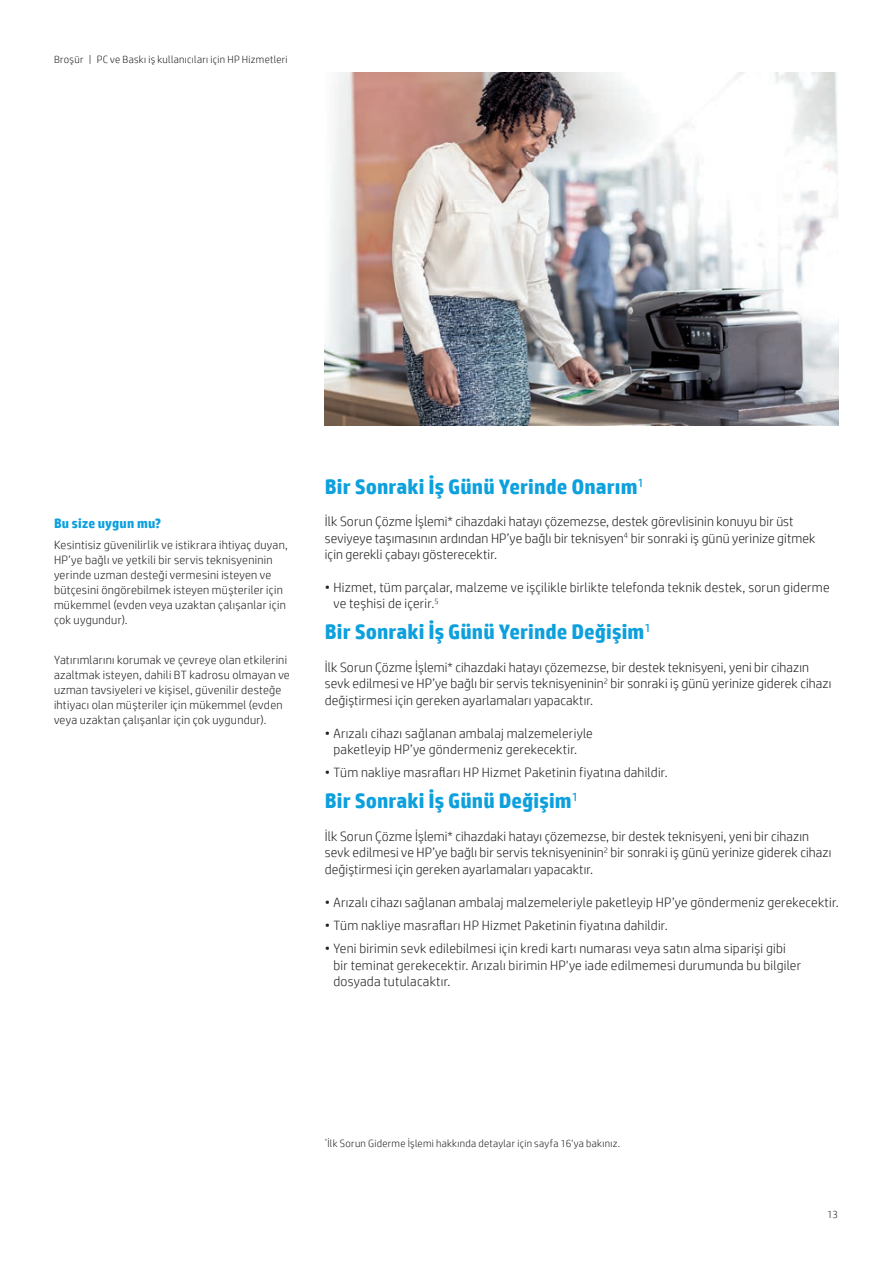
<style>
.page{position:relative;width:893px;height:1263px;background:#fff}
.page>*{position:absolute;margin:0;border:0;box-sizing:border-box;transform-origin:0 0}
.t1{font:700 21px "HP Simplified";letter-spacing:.005em;color:#0ca0dd}
.t2{font:300 13.5px/16.5px "HP Simplified";letter-spacing:.01em;color:#231f20}
.t3{font:700 13.5px "HP Simplified";letter-spacing:.015em;color:#0ca0dd}
.t4{font:300 12px/15px "HP Simplified";letter-spacing:.02em;color:#231f20}
.t5{font:300 10.5px "HP Simplified";letter-spacing:.025em;color:#231f20}
</style>
<div class="page">
<img style="left:325px;top:72px;width:514px;height:353px">
<p class="t5" style="left:54px;top:52px;width:235px">Broşür | PC ve Baskı iş kullanıcıları için HP Hizmetleri</p>
<p class="t3" style="left:54px;top:514px;width:109px">Bu size uygun mu?</p>
<p class="t4" style="left:54px;top:537px;width:235px">Kesintisiz güvenilirlik ve istikrara ihtiyaç duyan, HP’ye bağlı ve yetkili bir servis teknisyeninin yerinde uzman desteği vermesini isteyen ve bütçesini öngörebilmek isteyen müşteriler için mükemmel (evden veya uzaktan çalışanlar için çok uygundur).</p>
<p class="t4" style="left:54px;top:652px;width:237px">Yatırımlarını korumak ve çevreye olan etkilerini azaltmak isteyen, dahili BT kadrosu olmayan ve uzman tavsiyeleri ve kişisel, güvenilir desteğe ihtiyacı olan müşteriler için mükemmel (evden veya uzaktan çalışanlar için çok uygundur).</p>
<h1 class="t1" style="left:325px;top:472px;width:321px">Bir Sonraki İş Günü Yerinde Onarım<sup>1</sup></h1>
<p class="t2" style="left:325px;top:513px;width:492px">İlk Sorun Çözme İşlemi* cihazdaki hatayı çözemezse, destek görevlisinin konuyu bir üst seviyeye taşımasının ardından HP’ye bağlı bir teknisyen<sup>4</sup> bir sonraki iş günü yerinize gitmek için gerekli çabayı gösterecektir.</p>
<p class="t2" style="left:333px;top:579px;width:498px;text-indent:-9px">• Hizmet, tüm parçalar, malzeme ve işçilikle birlikte telefonda teknik destek, sorun giderme ve teşhisi de içerir.<sup>5</sup></p>
<h1 class="t1" style="left:325px;top:618px;width:327px">Bir Sonraki İş Günü Yerinde Değişim<sup>1</sup></h1>
<p class="t2" style="left:325px;top:658px;width:508px">İlk Sorun Çözme İşlemi* cihazdaki hatayı çözemezse, bir destek teknisyeni, yeni bir cihazın sevk edilmesi ve HP’ye bağlı bir servis teknisyeninin<sup>2</sup> bir sonraki iş günü yerinize giderek cihazı değiştirmesi için gereken ayarlamaları yapacaktır.</p>
<p class="t2" style="left:325px;top:724px;width:269px;text-align:center">• Arızalı cihazı sağlanan ambalaj malzemeleriyle paketleyip HP’ye göndermeniz gerekecektir.</p>
<p class="t2" style="left:325px;top:764px;width:344px">• Tüm nakliye masrafları HP Hizmet Paketinin fiyatına dahildir.</p>
<h1 class="t1" style="left:325px;top:787px;width:255px">Bir Sonraki İş Günü Değişim<sup>1</sup></h1>
<p class="t2" style="left:325px;top:827px;width:508px">İlk Sorun Çözme İşlemi* cihazdaki hatayı çözemezse, bir destek teknisyeni, yeni bir cihazın sevk edilmesi ve HP’ye bağlı bir servis teknisyeninin<sup>2</sup> bir sonraki iş günü yerinize giderek cihazı değiştirmesi için gereken ayarlamaları yapacaktır.</p>
<p class="t2" style="left:325px;top:893px;width:516px">• Arızalı cihazı sağlanan ambalaj malzemeleriyle paketleyip HP’ye göndermeniz gerekecektir.</p>
<p class="t2" style="left:325px;top:916px;width:344px">• Tüm nakliye masrafları HP Hizmet Paketinin fiyatına dahildir.</p>
<p class="t2" style="left:333px;top:940px;width:469px;text-indent:-9px">• Yeni birimin sevk edilebilmesi için kredi kartı numarası veya satın alma siparişi gibi bir teminat gerekecektir. Arızalı birimin HP'ye iade edilmemesi durumunda bu bilgiler dosyada tutulacaktır.</p>
<p class="t5" style="left:325px;top:1136px;width:297px"><sup>*</sup>İlk Sorun Giderme İşlemi hakkında detaylar için sayfa 16'ya bakınız.</p>
<p class="t5" style="left:827px;top:1207px;width:12px">13</p>
</div>
